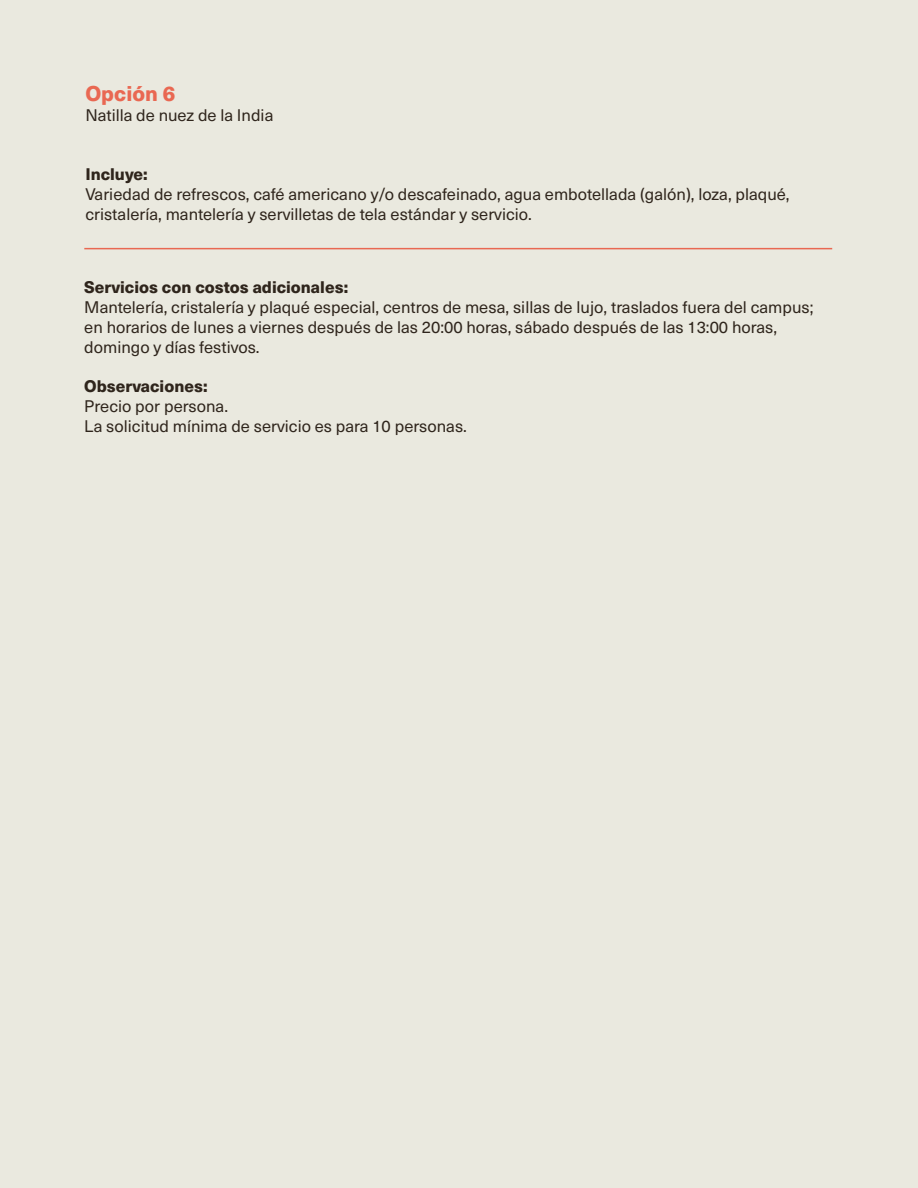
<style>
.page{position:relative;width:918px;height:1188px;background:#eae9df}
.page>*{position:absolute;margin:0;border:0;box-sizing:border-box;transform-origin:0 0}
.t1{font:800 21px "Neue Haas Unica";color:#e96852}
.t2{font:16.5px/19.8px "Neue Haas Unica";color:#2f251c}
.t3{font:800 16.5px "Neue Haas Unica";color:#2f251c}
</style>
<div class="page">
<hr style="left:84px;top:248px;width:748px;height:1px;background:#e96852">
<p class="t1" style="left:85px;top:77px;width:92px">Opción 6</p>
<p class="t2" style="left:85px;top:104px;width:190px">Natilla de nuez de la India</p>
<p class="t3" style="left:85px;top:161px;width:64px">Incluye:</p>
<p class="t2" style="left:85px;top:183px;width:706px">Variedad de refrescos, café americano y/o descafeinado, agua embotellada (galón), loza, plaqué, cristalería, mantelería y servilletas de tela estándar y servicio.</p>
<p class="t3" style="left:84px;top:275px;width:265px">Servicios con costos adicionales:</p>
<p class="t2" style="left:84px;top:297px;width:731px">Mantelería, cristalería y plaqué especial, centros de mesa, sillas de lujo, traslados fuera del campus; en horarios de lunes a viernes después de las 20:00 horas, sábado después de las 13:00 horas, domingo y días festivos.</p>
<p class="t3" style="left:84px;top:374px;width:125px">Observaciones:</p>
<p class="t2" style="left:84px;top:396px;width:145px">Precio por persona.</p>
<p class="t2" style="left:84px;top:415px;width:384px">La solicitud mínima de servicio es para 10 personas.</p>
</div>
